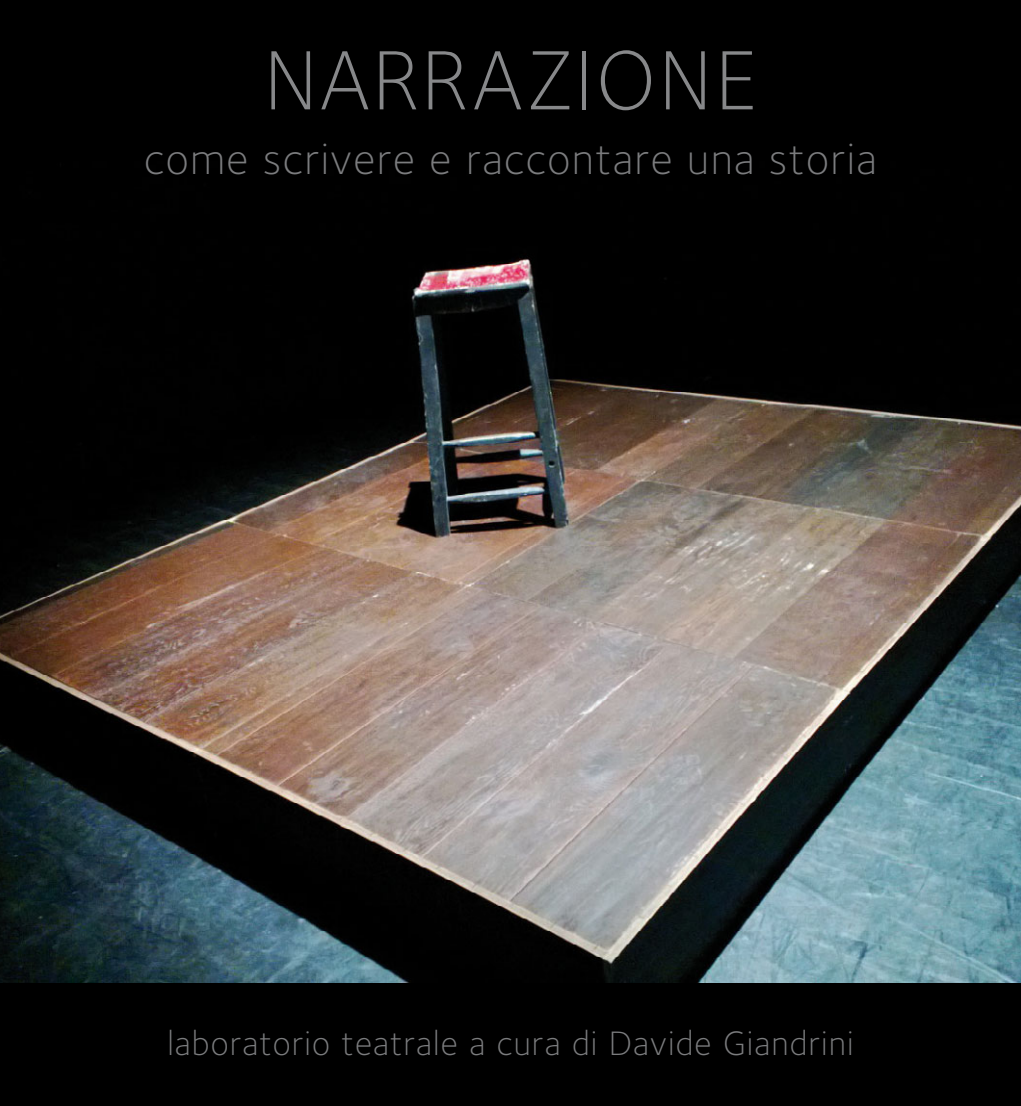
<style>
.page{position:relative;width:1021px;height:1106px;background:#fff}
.page>*{position:absolute;margin:0;border:0;box-sizing:border-box;transform-origin:0 0}
.t1{font:300 87px "Foundry Sterling";letter-spacing:.03em;color:#87888a}
.t2{font:300 45px "Foundry Sterling";letter-spacing:.03em;color:#7b7c7e}
.t3{font:300 35.1px "Foundry Sterling";letter-spacing:.03em;color:#7b7c7e}
</style>
<div class="page">
<div style="left:0;top:0;width:1020px;height:1105px;background:#000"></div>
<img style="left:0;top:258px;width:1020px;height:724px">
<h1 class="t1" style="left:264px;top:47px;width:495px">NARRAZIONE</h1>
<p class="t2" style="left:144px;top:142px;width:734px">come scrivere e raccontare una storia</p>
<p class="t3" style="left:167px;top:1029px;width:687px">laboratorio teatrale a cura di Davide Giandrini</p>
</div>
